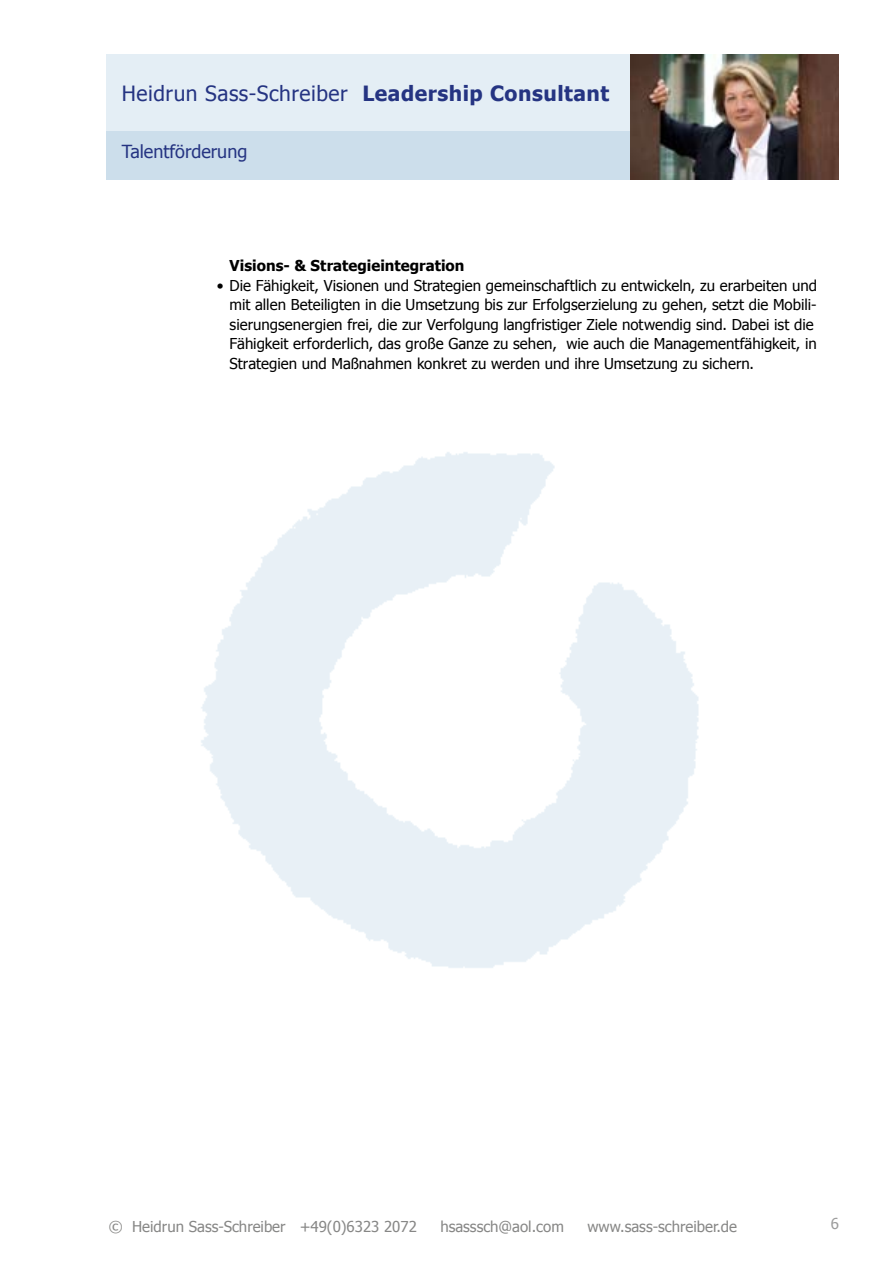
<style>
.page{position:relative;width:893px;height:1263px;background:#fff}
.page>*{position:absolute;margin:0;border:0;box-sizing:border-box;transform-origin:0 0}
.t1{font:21px "Tahoma";letter-spacing:.025em;color:#253482}
.t2{font:18px "Tahoma";color:#253482}
.t3{font:15px/19.5px "Tahoma";color:#000}
.t4{font:15px "Tahoma";color:#878786}
.t5{font:700 15px "Tahoma";color:#000}
.s1{font-weight:700}
</style>
<div class="page">
<div style="left:106px;top:54px;width:700px;height:125px;background:#e4eef5"></div>
<div style="left:106px;top:131px;width:700px;height:48px;background:#ccdeeb"></div>
<img style="left:631px;top:54px;width:208px;height:125px">
<h1 class="t1" style="left:122px;top:80px;width:489px">Heidrun Sass-Schreiber <span class="s1">Leadership Consultant</span></h1>
<p class="t2" style="left:122px;top:140px;width:127px">Talentförderung</p>
<p class="t5" style="left:230px;top:256px;width:236px">Visions- &amp; Strategieintegration</p>
<p class="t3" style="left:230px;top:275px;width:589px;text-indent:-13px">• Die Fähigkeit, Visionen und Strategien gemeinschaftlich zu entwickeln, zu erarbeiten und mit allen Beteiligten in die Umsetzung bis zur Erfolgserzielung zu gehen, setzt die Mobili&shy;sierungsenergien frei, die zur Verfolgung langfristiger Ziele notwendig sind. Dabei ist die Fähigkeit erforderlich, das große Ganze zu sehen, wie auch die Managementfähigkeit, in Strategien und Maßnahmen konkret zu werden und ihre Umsetzung zu sichern.</p>
<p class="t4" style="left:109px;top:1217px;width:309px">© Heidrun Sass-Schreiber +49(0)6323 2072</p>
<p class="t4" style="left:440px;top:1217px;width:125px">hsasssch@aol.com</p>
<p class="t4" style="left:587px;top:1217px;width:151px">www.sass-schreiber.de</p>
</div>
